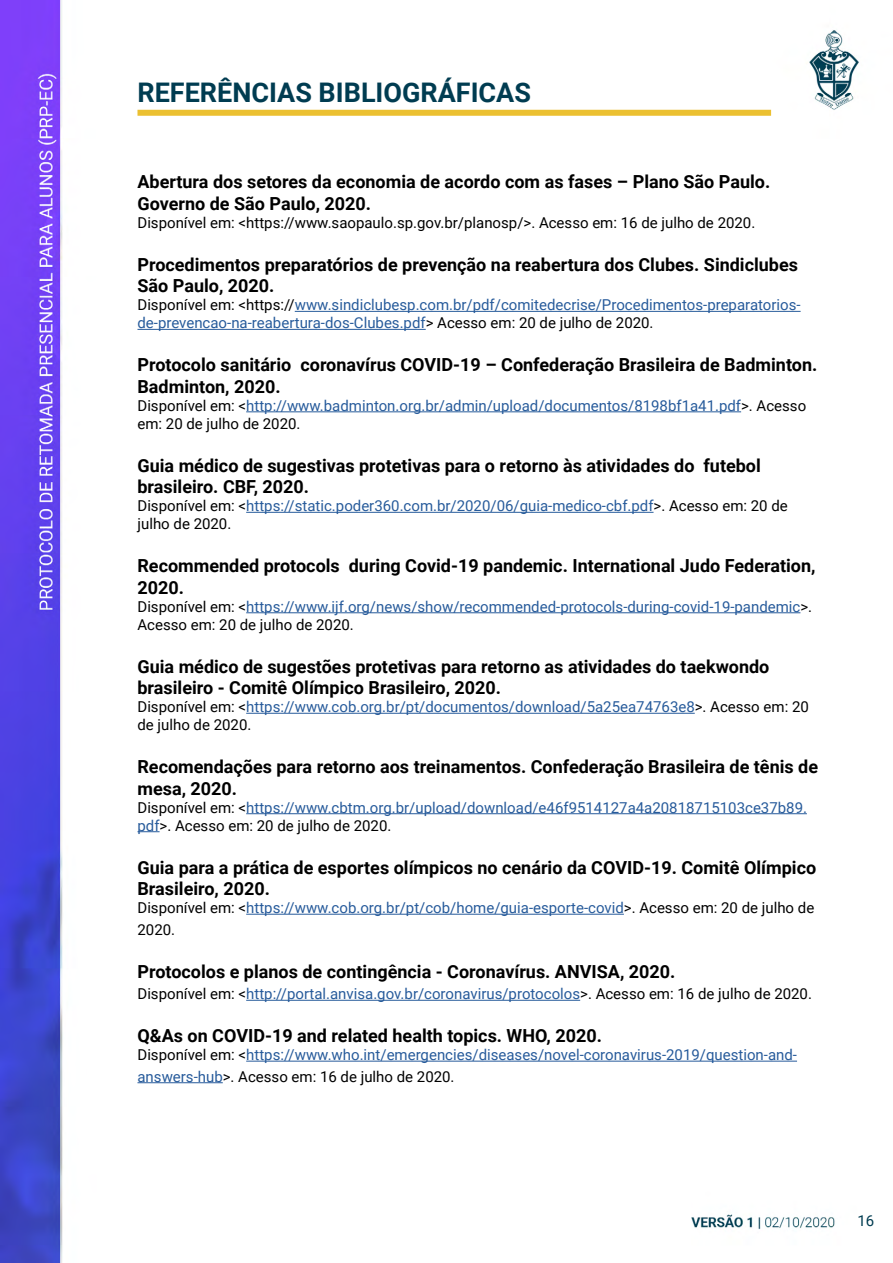
<style>
.page{position:relative;width:893px;height:1263px;background:#fff}
.page>*{position:absolute;margin:0;border:0;box-sizing:border-box;transform-origin:0 0}
.t1{font:700 27px "Roboto";color:#003c51}
.t2{font:700 18px/21.6px "Roboto";color:#000}
.t3{font:15px/18px "Roboto";color:#275b9b}
.t4{font:15px "Roboto";color:#000}
.t5{font:15px "Roboto";color:#003c51}
.s1{color:#000}
</style>
<div class="page">
<img style="left:0;top:0;width:859px;height:1263px">
<hr style="left:295px;top:311px;width:506px;height:1px;background:#275b9b">
<hr style="left:137px;top:329px;width:289px;height:1px;background:#275b9b">
<hr style="left:246px;top:411px;width:495px;height:1px;background:#275b9b">
<hr style="left:246px;top:512px;width:407px;height:1px;background:#275b9b">
<hr style="left:246px;top:612px;width:554px;height:1px;background:#275b9b">
<hr style="left:246px;top:713px;width:449px;height:1px;background:#275b9b">
<hr style="left:246px;top:813px;width:561px;height:1px;background:#275b9b">
<svg style="left:137px;top:831px;width:23px;height:1px"></svg>
<hr style="left:246px;top:914px;width:378px;height:1px;background:#275b9b">
<hr style="left:246px;top:1000px;width:334px;height:1px;background:#275b9b">
<hr style="left:246px;top:1061px;width:551px;height:1px;background:#275b9b">
<hr style="left:137px;top:1082px;width:86px;height:1px;background:#275b9b">
<div style="left:137px;top:110px;width:634px;height:6px;background:#ebc031"></div>
<h1 class="t1" style="left:137px;top:73px;width:395px">REFERÊNCIAS BIBLIOGRÁFICAS</h1>
<p class="t2" style="left:137px;top:170px;width:634px">Abertura dos setores da economia de acordo com as fases – Plano São Paulo.<br>Governo de São Paulo, 2020.</p>
<p class="t4" style="left:137px;top:212px;width:619px">Disponível em: &lt;https://www.saopaulo.sp.gov.br/planosp/&gt;. Acesso em: 16 de julho de 2020.</p>
<p class="t2" style="left:137px;top:253px;width:662px">Procedimentos preparatórios de prevenção na reabertura dos Clubes. Sindiclubes<br>São Paulo, 2020.</p>
<p class="t3" style="left:137px;top:295px;width:665px"><span class="s1">Disponível em: &lt;https://</span>www.sindiclubesp.com.br/pdf/comitedecrise/Procedimentos-preparatorios&shy;de-prevencao-na-reabertura-dos-Clubes.pdf<span class="s1">&gt; Acesso em: 20 de julho de 2020.</span></p>
<p class="t2" style="left:137px;top:353px;width:681px">Protocolo sanitário coronavírus COVID-19 – Confederação Brasileira de Badminton.<br>Badminton, 2020.</p>
<p class="t3" style="left:137px;top:396px;width:670px"><span class="s1">Disponível em: &lt;</span>http://www.badminton.org.br/admin/upload/documentos/8198bf1a41.pdf<span class="s1">&gt;. Acesso em: 20 de julho de 2020.</span></p>
<p class="t2" style="left:137px;top:454px;width:625px">Guia médico de sugestivas protetivas para o retorno às atividades do futebol brasileiro. CBF, 2020.</p>
<p class="t3" style="left:137px;top:496px;width:652px"><span class="s1">Disponível em: &lt;</span>https://static.poder360.com.br/2020/06/guia-medico-cbf.pdf<span class="s1">&gt;. Acesso em: 20 de julho de 2020.</span></p>
<p class="t2" style="left:137px;top:554px;width:680px">Recommended protocols during Covid-19 pandemic. International Judo Federation,<br>2020.</p>
<p class="t3" style="left:137px;top:597px;width:676px"><span class="s1">Disponível em: &lt;</span>https://www.ijf.org/news/show/recommended-protocols-during-covid-19-pandemic<span class="s1">&gt;.<br>Acesso em: 20 de julho de 2020.</span></p>
<p class="t2" style="left:137px;top:655px;width:633px">Guia médico de sugestões protetivas para retorno as atividades do taekwondo brasileiro - Comitê Olímpico Brasileiro, 2020.</p>
<p class="t3" style="left:137px;top:697px;width:673px"><span class="s1">Disponível em: &lt;</span>https://www.cob.org.br/pt/documentos/download/5a25ea74763e8<span class="s1">&gt;. Acesso em: 20 de julho de 2020.</span></p>
<p class="t2" style="left:137px;top:755px;width:682px">Recomendações para retorno aos treinamentos. Confederação Brasileira de tênis de mesa, 2020.</p>
<p class="t3" style="left:137px;top:798px;width:671px"><span class="s1">Disponível em: &lt;</span>https://www.cbtm.org.br/upload/download/e46f9514127a4a20818715103ce37b89. pdf<span class="s1">&gt;. Acesso em: 20 de julho de 2020.</span></p>
<p class="t2" style="left:137px;top:856px;width:680px">Guia para a prática de esportes olímpicos no cenário da COVID-19. Comitê Olímpico<br>Brasileiro, 2020.</p>
<p class="t3" style="left:137px;top:896px;width:678px;line-height:21.6px"><span class="s1">Disponível em: &lt;</span>https://www.cob.org.br/pt/cob/home/guia-esporte-covid<span class="s1">&gt;. Acesso em: 20 de julho de<br>2020.</span></p>
<p class="t2" style="left:137px;top:960px;width:539px">Protocolos e planos de contingência - Coronavírus. ANVISA, 2020.</p>
<p class="t3" style="left:137px;top:984px;width:676px"><span class="s1">Disponível em: &lt;</span>http://portal.anvisa.gov.br/coronavirus/protocolos<span class="s1">&gt;. Acesso em: 16 de julho de 2020.</span></p>
<p class="t2" style="left:137px;top:1024px;width:466px">Q&amp;As on COVID-19 and related health topics. WHO, 2020.</p>
<p class="t3" style="left:137px;top:1043px;width:661px;line-height:21.6px"><span class="s1">Disponível em: &lt;</span>https://www.who.int/emergencies/diseases/novel-coronavirus-2019/question-and&shy;answers-hub<span class="s1">&gt;. Acesso em: 16 de julho de 2020.</span></p>
<p class="t5" style="left:857px;top:1210px;width:18px">16</p>
</div>
